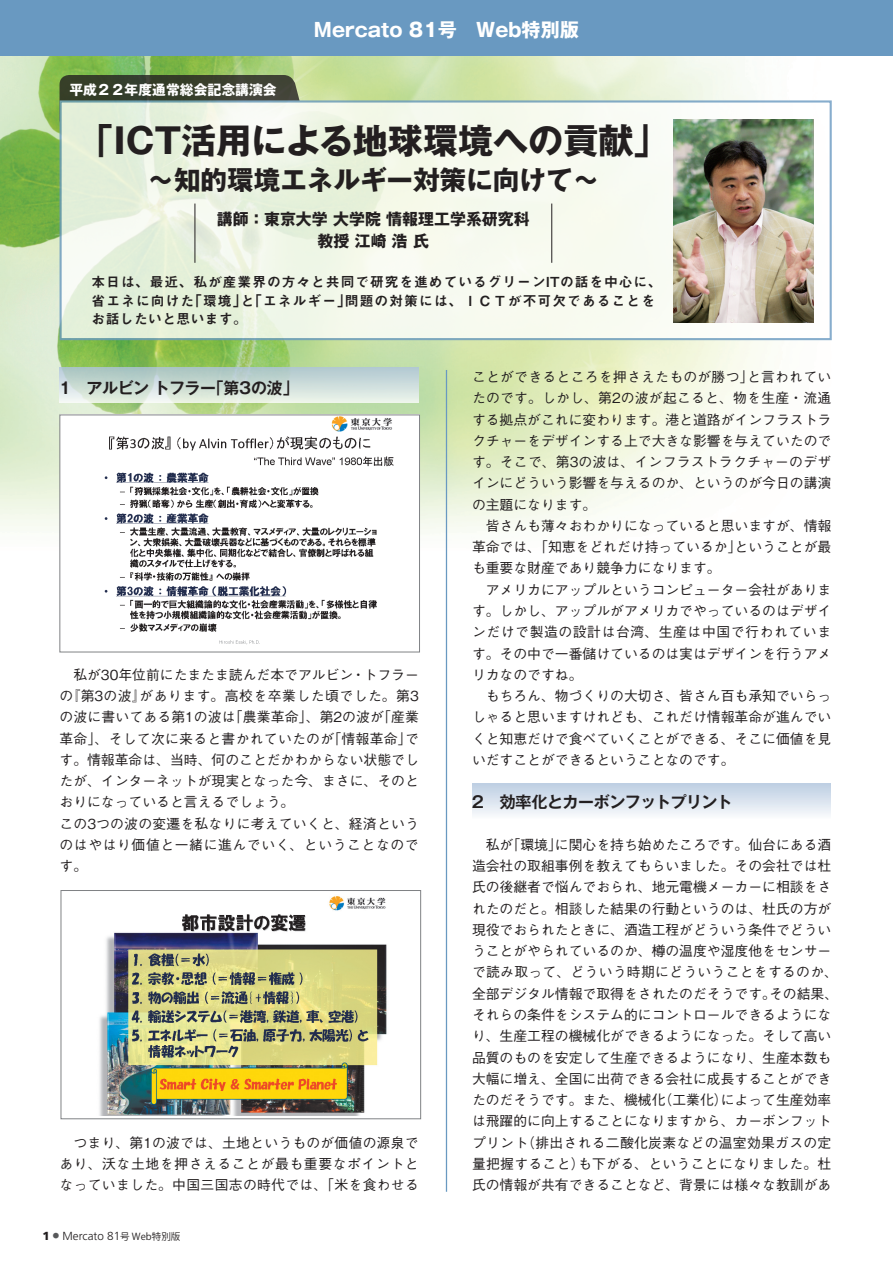
<style>
.page{position:relative;width:893px;height:1263px;background:#fff}
.page>*{position:absolute;margin:0;border:0;box-sizing:border-box;transform-origin:0 0}
.t1{font:700 35.1px "Gothic MB101 Pro";color:#231f20}
.t2{font:700 26.55px "Gothic MB101 Pro";color:#231f20}
.t3{font:700 19.2px "Gothic MB101 Pro";color:#fff}
.t4{font:700 15.9px "Gothic MB101 Pro De";letter-spacing:-.025em;color:#231f20}
.t5{font:700 15.9px "Gothic MB101 Pro";color:#231f20}
.t6{font:500 13.8px/21.3px "Gothic BBB Pro";color:#231f20;text-align:justify}
.t7{font:13.8px/18px "Midashi Go Pro MB31";letter-spacing:.065em;color:#231f20}
.t8{font:700 13.8px "Gothic MB101 Pro";color:#fff}
.t9{font:300 11.7px "Frutiger LT";color:#231f20}
.s1{font-family:"Futo Go B101 Pro";font-weight:700;font-size:6.45px;color:#57585a}
.s2{font-family:"Koz Go Pro";font-weight:400;font-size:9.6px}
</style>
<div class="page">
<img style="left:0;top:55px;width:854px;height:501px">
<div style="left:472px;top:783px;width:359px;height:36px;background:linear-gradient(to bottom,#bccee2,#f9fafc)"></div>
<svg style="left:60px;top:367px;width:358px;height:36px;background:#cbdcd7"></svg>
<svg style="left:58px;top:74px;width:248px;height:57px;background:#434d35"></svg>
<svg style="left:63px;top:103px;width:766px;height:234px;fill:#f5f9ed"></svg>
<div style="left:60px;top:100px;width:772px;height:240px;border:2px solid #6999c1"></div>
<hr style="left:194px;top:204px;width:1px;height:59px;background:#231f20">
<hr style="left:551px;top:204px;width:1px;height:59px;background:#231f20">
<hr style="left:446px;top:370px;width:1px;height:822px;background:#6999c1">
<div style="left:60px;top:415px;width:359px;height:237px;background:#fff"></div>
<img style="left:104px;top:417px;width:290px;height:228px">
<img style="left:99px;top:896px;width:288px;height:219px">
<div style="left:61px;top:890px;width:360px;height:229px;border:1px solid #808285"></div>
<img style="left:674px;top:119px;width:140px;height:204px">
<div style="left:0;top:0;width:893px;height:55px;background:#6999c1"></div>
<p class="t8" style="left:69px;top:78px;width:209px">平成２２年度通常総会記念講演会</p>
<p class="t3" style="left:314px;top:14px;width:266px">Mercato 81号　Web特別版</p>
<p class="t1" style="left:78px;top:111px;width:592px">「ＩＣＴ活用による地球環境への貢献」</p>
<p class="t2" style="left:147px;top:158px;width:453px">～知的環境エネルギー対策に向けて～</p>
<p class="t5" style="left:217px;top:205px;width:314px">講師：東京大学 大学院 情報理工学系研究科</p>
<p class="t5" style="left:318px;top:228px;width:113px">教授 江崎 浩 氏</p>
<p class="t7" style="left:92px;top:272px;width:572px">本日は、最近、私が産業界の方々と共同で研究を進めているグリーンITの話を中心に、省エネに向けた「環境」と「エネルギー」問題の対策には、ＩＣＴが不可欠であることをお話したいと思います。</p>
<p class="t4" style="left:59px;top:374px;width:241px">1　アルビン トフラー「第3の波」</p>
<p class="t6" style="left:60px;top:662px;width:361px">　私が30年位前にたまたま読んだ本でアルビン・トフラーの『第3の波』があります。高校を卒業した頃でした。第3の波に書いてある第1の波は「農業革命」、第2の波が「産業革命」、そして次に来ると書かれていたのが「情報革命」です。情報革命は、当時、何のことだかわからない状態でしたが、インターネットが現実となった今、まさに、そのとおりになっていると言えるでしょう。</p>
<p class="t6" style="left:60px;top:811px;width:361px">この3つの波の変遷を私なりに考えていくと、経済というのはやはり価値と一緒に進んでいく、ということなのです。</p>
<p class="t6" style="left:60px;top:1130px;width:361px">　つまり、第1の波では、土地というものが価値の源泉であり、沃な土地を押さえることが最も重要なポイントとなっていました。中国三国志の時代では、「米を食わせる</p>
<p class="t9" style="left:53px;top:1229px;width:129px"><span class="s1">●</span> Mercato 81<span class="s2">号 Web特別版</span></p>
<p class="t6" style="left:472px;top:365px;width:361px">ことができるところを押さえたものが勝つ」と言われていたのです。しかし、第2の波が起こると、物を生産・流通する拠点がこれに変わります。港と道路がインフラストラクチャーをデザインする上で大きな影響を与えていたのです。そこで、第3の波は、インフラストラクチャーのデザインにどういう影響を与えるのか、というのが今日の講演の主題になります。</p>
<p class="t6" style="left:472px;top:513px;width:361px">　皆さんも薄々おわかりになっていると思いますが、情報革命では、「知恵をどれだけ持っているか」ということが最も重要な財産であり競争力になります。</p>
<p class="t6" style="left:472px;top:577px;width:361px">　アメリカにアップルというコンピューター会社があります。しかし、アップルがアメリカでやっているのはデザインだけで製造の設計は台湾、生産は中国で行われています。その中で一番儲けているのは実はデザインを行うアメリカなのですね。</p>
<p class="t6" style="left:472px;top:683px;width:361px">　もちろん、物づくりの大切さ、皆さん百も承知でいらっしゃると思いますけれども、これだけ情報革命が進んでいくと知恵だけで食べていくことができる、そこに価値を見いだすことができるということなのです。</p>
<p class="t4" style="left:472px;top:789px;width:262px">2　効率化とカーボンフットプリント</p>
<p class="t6" style="left:472px;top:832px;width:368px;text-align:left">　私が「環境」に関心を持ち始めたころです。仙台にある酒造会社の取組事例を教えてもらいました。その会社では杜氏の後継者で悩んでおられ、地元電機メーカーに相談をされたのだと。相談した結果の行動というのは、杜氏の方が現役でおられたときに、酒造工程がどういう条件でどういうことがやられているのか、樽の温度や湿度他をセンサーで読み取って、どういう時期にどういうことをするのか、全部デジタル情報で取得をされたのだそうです。その結果、それらの条件をシステム的にコントロールできるようになり、生産工程の機械化ができるようになった。そして高い品質のものを安定して生産できるようになり、生産本数も大幅に増え、全国に出荷できる会社に成長することができたのだそうです。また、機械化（工業化）によって生産効率は飛躍的に向上することになりますから、カーボンフットプリント（排出される二酸化炭素などの温室効果ガスの定量把握すること）も下がる、ということになりました。杜氏の情報が共有できることなど、背景には様々な教訓があ</p>
</div>
